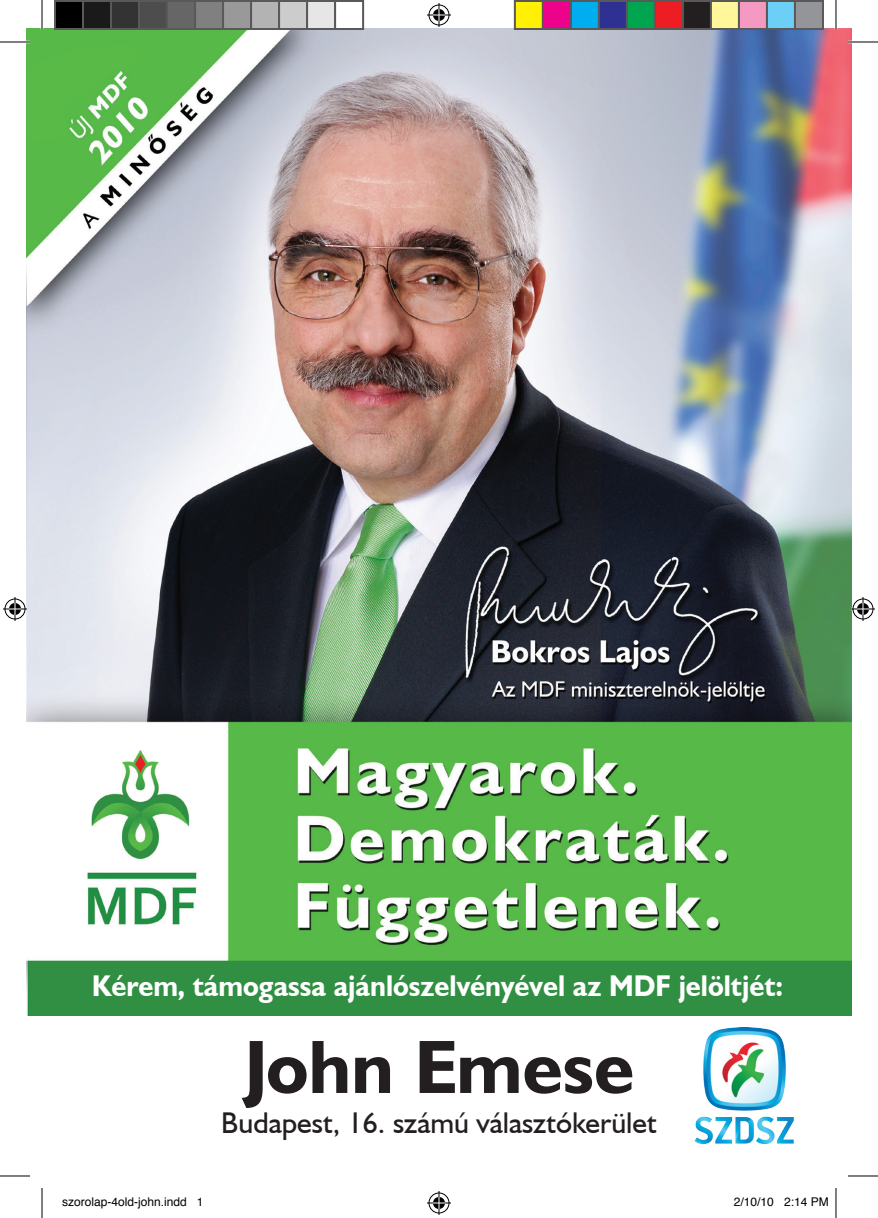
<style>
.page{position:relative;width:878px;height:1218px;background:#fff}
.page>*{position:absolute;margin:0;border:0;box-sizing:border-box;transform-origin:0 0}
.t1{font:700 76px "Humanist 521 PFL";color:#231f20}
.t2{font:700 30px "Humanist 521 PFL";color:#fff;scale:.94 1}
.t3{font:30px "Humanist 521 PFL";color:#231f20}
.t4{font:12px "Helvetica";color:#000}
</style>
<div class="page">
<img style="left:26px;top:28px;width:826px;height:987px">
<img style="left:694px;top:1028px;width:100px;height:117px">
<hr style="left:0;top:41px;width:30px;height:2px;background:#fff">
<hr style="left:848px;top:41px;width:30px;height:2px;background:#fff">
<hr style="left:41px;top:0;width:2px;height:30px;background:#fff">
<hr style="left:834px;top:0;width:3px;height:30px;background:#fff">
<hr style="left:0;top:42px;width:30px;height:1px;background:#000">
<hr style="left:848px;top:42px;width:30px;height:1px;background:#000">
<hr style="left:0;top:1176px;width:30px;height:1px;background:#000">
<hr style="left:848px;top:1176px;width:30px;height:1px;background:#000">
<hr style="left:42px;top:0;width:1px;height:30px;background:#000">
<hr style="left:42px;top:1188px;width:1px;height:30px;background:#000">
<hr style="left:835px;top:0;width:1px;height:30px;background:#000">
<hr style="left:835px;top:1188px;width:1px;height:30px;background:#000">
<svg style="left:427px;top:3px;width:24px;height:24px"></svg>
<svg style="left:427px;top:1191px;width:24px;height:24px"></svg>
<svg style="left:3px;top:597px;width:24px;height:24px"></svg>
<svg style="left:851px;top:597px;width:24px;height:24px"></svg>
<div style="left:55px;top:1px;width:28px;height:28px;background:#000"></div>
<div style="left:54px;top:0;width:30px;height:30px;border:2px solid #595959"></div>
<div style="left:83px;top:1px;width:28px;height:28px;background:#1a1a1a"></div>
<div style="left:82px;top:0;width:30px;height:30px;border:2px solid #595959"></div>
<div style="left:111px;top:1px;width:28px;height:28px;background:#333"></div>
<div style="left:110px;top:0;width:30px;height:30px;border:2px solid #595959"></div>
<div style="left:139px;top:1px;width:28px;height:28px;background:#4d4d4d"></div>
<div style="left:138px;top:0;width:30px;height:30px;border:2px solid #595959"></div>
<div style="left:167px;top:1px;width:28px;height:28px;background:#666"></div>
<div style="left:166px;top:0;width:30px;height:30px;border:2px solid #595959"></div>
<div style="left:195px;top:1px;width:28px;height:28px;background:#808080"></div>
<div style="left:194px;top:0;width:30px;height:30px;border:2px solid #595959"></div>
<div style="left:223px;top:1px;width:28px;height:28px;background:#999"></div>
<div style="left:222px;top:0;width:30px;height:30px;border:2px solid #595959"></div>
<div style="left:251px;top:1px;width:28px;height:28px;background:#b3b3b3"></div>
<div style="left:250px;top:0;width:30px;height:30px;border:2px solid #595959"></div>
<div style="left:279px;top:1px;width:28px;height:28px;background:#ccc"></div>
<div style="left:278px;top:0;width:30px;height:30px;border:2px solid #595959"></div>
<div style="left:307px;top:1px;width:28px;height:28px;background:#e6e6e6"></div>
<div style="left:306px;top:0;width:30px;height:30px;border:2px solid #595959"></div>
<div style="left:334px;top:0;width:30px;height:30px;border:2px solid #595959"></div>
<div style="left:515px;top:1px;width:28px;height:28px;background:#fff101"></div>
<div style="left:514px;top:0;width:30px;height:30px;border:2px solid #595959"></div>
<div style="left:543px;top:1px;width:28px;height:28px;background:#ed028c"></div>
<div style="left:542px;top:0;width:30px;height:30px;border:2px solid #595959"></div>
<div style="left:571px;top:1px;width:28px;height:28px;background:#00aeef"></div>
<div style="left:570px;top:0;width:30px;height:30px;border:2px solid #595959"></div>
<div style="left:599px;top:1px;width:28px;height:28px;background:#2e3092"></div>
<div style="left:598px;top:0;width:30px;height:30px;border:2px solid #595959"></div>
<div style="left:627px;top:1px;width:28px;height:28px;background:#00a54f"></div>
<div style="left:626px;top:0;width:30px;height:30px;border:2px solid #595959"></div>
<div style="left:655px;top:1px;width:28px;height:28px;background:#ee1d23"></div>
<div style="left:654px;top:0;width:30px;height:30px;border:2px solid #595959"></div>
<div style="left:683px;top:1px;width:28px;height:28px;background:#231f20"></div>
<div style="left:682px;top:0;width:30px;height:30px;border:2px solid #595959"></div>
<div style="left:711px;top:1px;width:28px;height:28px;background:#fff79a"></div>
<div style="left:710px;top:0;width:30px;height:30px;border:2px solid #595959"></div>
<div style="left:739px;top:1px;width:28px;height:28px;background:#f499c2"></div>
<div style="left:738px;top:0;width:30px;height:30px;border:2px solid #595959"></div>
<div style="left:767px;top:1px;width:28px;height:28px;background:#6bcff6"></div>
<div style="left:766px;top:0;width:30px;height:30px;border:2px solid #595959"></div>
<div style="left:795px;top:1px;width:28px;height:28px;background:#939598"></div>
<div style="left:794px;top:0;width:30px;height:30px;border:2px solid #595959"></div>
<p class="t2" style="left:92px;top:967px;width:737px">Kérem, támogassa ajánlószelvényével az MDF jelöltjét:</p>
<h1 class="t1" style="left:244px;top:1020px;width:392px">John Emese</h1>
<p class="t3" style="left:221px;top:1104px;width:437px">Budapest, 16. számú választókerület</p>
<p class="t4" style="left:62px;top:1192px;width:143px">szorolap-4old-john.indd 1</p>
<p class="t4" style="left:734px;top:1192px;width:96px">2/10/10 2:14 PM</p>
</div>
